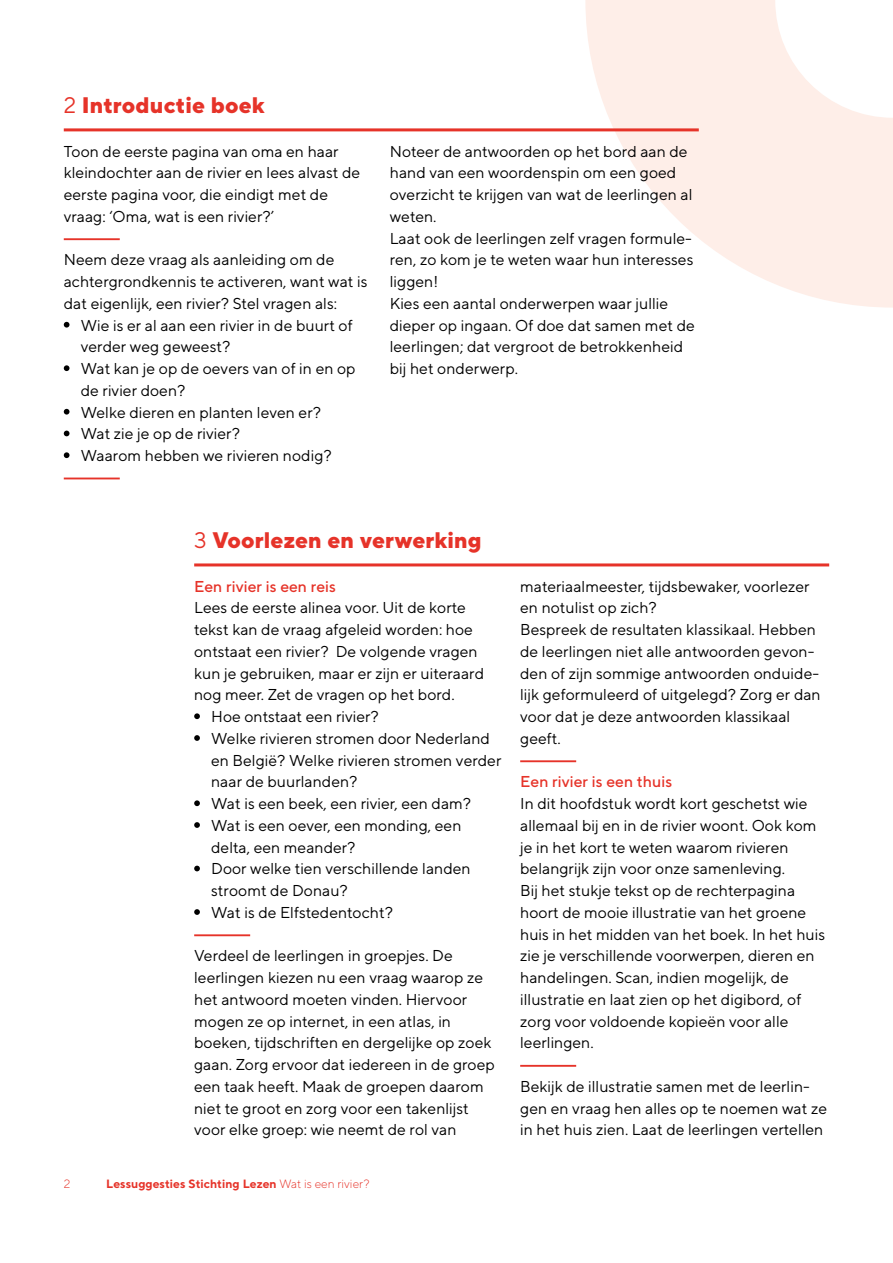
<style>
.page{position:relative;width:893px;height:1263px;background:#fff}
.page>*{position:absolute;margin:0;border:0;box-sizing:border-box;transform-origin:0 0}
.t1{font:800 22.5px "TT Norms";color:#e63329}
.t2{font:15.75px/21.8px "TT Norms";color:#000}
.t3{font:500 15.75px "TT Norms";color:#e63329}
.t4{font:700 12px "TT Norms";color:#e63329}
.t5{font:300 12px "TT Norms";color:#e63329}
.s1{font-weight:400}
.s2{font-weight:300}
</style>
<div class="page">
<hr style="left:194px;top:563px;width:635px;height:3px;background:#e63329">
<hr style="left:194px;top:934px;width:56px;height:2px;background:#e63329">
<svg style="left:194px;top:713px;width:6px;height:6px"></svg>
<svg style="left:194px;top:735px;width:6px;height:6px"></svg>
<svg style="left:194px;top:800px;width:6px;height:6px"></svg>
<svg style="left:194px;top:822px;width:6px;height:6px"></svg>
<svg style="left:194px;top:866px;width:6px;height:5px"></svg>
<svg style="left:194px;top:909px;width:6px;height:6px"></svg>
<hr style="left:520px;top:760px;width:56px;height:2px;background:#e63329">
<hr style="left:520px;top:1065px;width:56px;height:2px;background:#e63329">
<svg style="left:585px;top:0;width:308px;height:308px;fill:#feeee8"></svg>
<hr style="left:64px;top:128px;width:635px;height:3px;background:#e63329">
<hr style="left:64px;top:238px;width:56px;height:2px;background:#e63329">
<hr style="left:64px;top:477px;width:56px;height:2px;background:#e63329">
<svg style="left:64px;top:322px;width:6px;height:6px"></svg>
<svg style="left:64px;top:365px;width:6px;height:6px"></svg>
<svg style="left:64px;top:409px;width:6px;height:6px"></svg>
<svg style="left:64px;top:431px;width:6px;height:5px"></svg>
<svg style="left:64px;top:452px;width:6px;height:6px"></svg>
<h1 class="t1" style="left:64px;top:91px;width:203px"><span class="s1">2</span> Introductie boek</h1>
<p class="t2" style="left:64px;top:140px;width:298px">Toon de eerste pagina van oma en haar kleindochter aan de rivier en lees alvast de eerste pagina voor, die eindigt met de vraag: ‘Oma, wat is een rivier?’</p>
<p class="t2" style="left:64px;top:249px;width:305px">Neem deze vraag als aanleiding om de achtergrondkennis te activeren, want wat is dat eigenlijk, een rivier? Stel vragen als:</p>
<p class="t2" style="left:81px;top:314px;width:276px">Wie is er al aan een rivier in de buurt of verder weg geweest?<br>Wat kan je op de oevers van of in en op de rivier doen?<br>Welke dieren en planten leven er?<br>Wat zie je op de rivier?<br>Waarom hebben we rivieren nodig?</p>
<p class="t2" style="left:390px;top:140px;width:307px">Noteer de antwoorden op het bord aan de hand van een woordenspin om een goed overzicht te krijgen van wat de leerlingen al weten.<br>Laat ook de leerlingen zelf vragen formule&shy;ren, zo kom je te weten waar hun interesses liggen!<br>Kies een aantal onderwerpen waar jullie dieper op ingaan. Of doe dat samen met de leerlingen; dat vergroot de betrokkenheid bij het onderwerp.</p>
<p class="t5" style="left:64px;top:1176px;width:8px">2</p>
<h1 class="t1" style="left:194px;top:526px;width:289px"><span class="s1">3</span> Voorlezen en verwerking</h1>
<p class="t3" style="left:194px;top:576px;width:143px">Een rivier is een reis</p>
<p class="t2" style="left:194px;top:597px;width:273px">Lees de eerste alinea voor. Uit de korte</p>
<p class="t2" style="left:194px;top:618px;width:280px">tekst kan de vraag afgeleid worden: hoe</p>
<p class="t2" style="left:194px;top:640px;width:285px">ontstaat een rivier? De volgende vragen</p>
<p class="t2" style="left:194px;top:662px;width:291px">kun je gebruiken, maar er zijn er uiteraard</p>
<p class="t2" style="left:194px;top:684px;width:262px">nog meer. Zet de vragen op het bord.</p>
<p class="t2" style="left:211px;top:705px;width:169px">Hoe ontstaat een rivier?</p>
<p class="t2" style="left:211px;top:727px;width:280px">Welke rivieren stromen door Nederland</p>
<p class="t2" style="left:211px;top:749px;width:292px">en België? Welke rivieren stromen verder</p>
<p class="t2" style="left:211px;top:771px;width:148px">naar de buurlanden?</p>
<p class="t2" style="left:211px;top:792px;width:261px">Wat is een beek, een rivier, een dam?</p>
<p class="t2" style="left:211px;top:814px;width:252px">Wat is een oever, een monding, een</p>
<p class="t2" style="left:211px;top:836px;width:146px">delta, een meander?</p>
<p class="t2" style="left:211px;top:858px;width:261px">Door welke tien verschillende landen</p>
<p class="t2" style="left:211px;top:879px;width:138px">stroomt de Donau?</p>
<p class="t2" style="left:211px;top:901px;width:183px">Wat is de Elfstedentocht?</p>
<p class="t2" style="left:194px;top:945px;width:302px">Verdeel de leerlingen in groepjes. De leerlingen kiezen nu een vraag waarop ze het antwoord moeten vinden. Hiervoor mogen ze op internet, in een atlas, in boeken, tijdschriften en dergelijke op zoek gaan. Zorg ervoor dat iedereen in de groep een taak heeft. Maak de groepen daarom niet te groot en zorg voor een takenlijst voor elke groep: wie neemt de rol van</p>
<p class="t4" style="left:106px;top:1176px;width:265px">Lessuggesties Stichting Lezen <span class="s2">Wat is een rivier?</span></p>
<p class="t2" style="left:520px;top:575px;width:302px">materiaalmeester, tijdsbewaker, voorlezer en notulist op zich?<br>Bespreek de resultaten klassikaal. Hebben de leerlingen niet alle antwoorden gevon&shy;den of zijn sommige antwoorden onduide&shy;lijk geformuleerd of uitgelegd? Zorg er dan voor dat je deze antwoorden klassikaal geeft.</p>
<p class="t3" style="left:520px;top:772px;width:153px">Een rivier is een thuis</p>
<p class="t2" style="left:520px;top:792px;width:307px">In dit hoofdstuk wordt kort geschetst wie allemaal bij en in de rivier woont. Ook kom je in het kort te weten waarom rivieren belangrijk zijn voor onze samenleving.<br>Bij het stukje tekst op de rechterpagina hoort de mooie illustratie van het groene huis in het midden van het boek. In het huis zie je verschillende voorwerpen, dieren en handelingen. Scan, indien mogelijk, de illustratie en laat zien op het digibord, of zorg voor voldoende kopieën voor alle leerlingen.</p>
<p class="t2" style="left:520px;top:1075px;width:308px">Bekijk de illustratie samen met de leerlin&shy;gen en vraag hen alles op te noemen wat ze in het huis zien. Laat de leerlingen vertellen</p>
</div>
